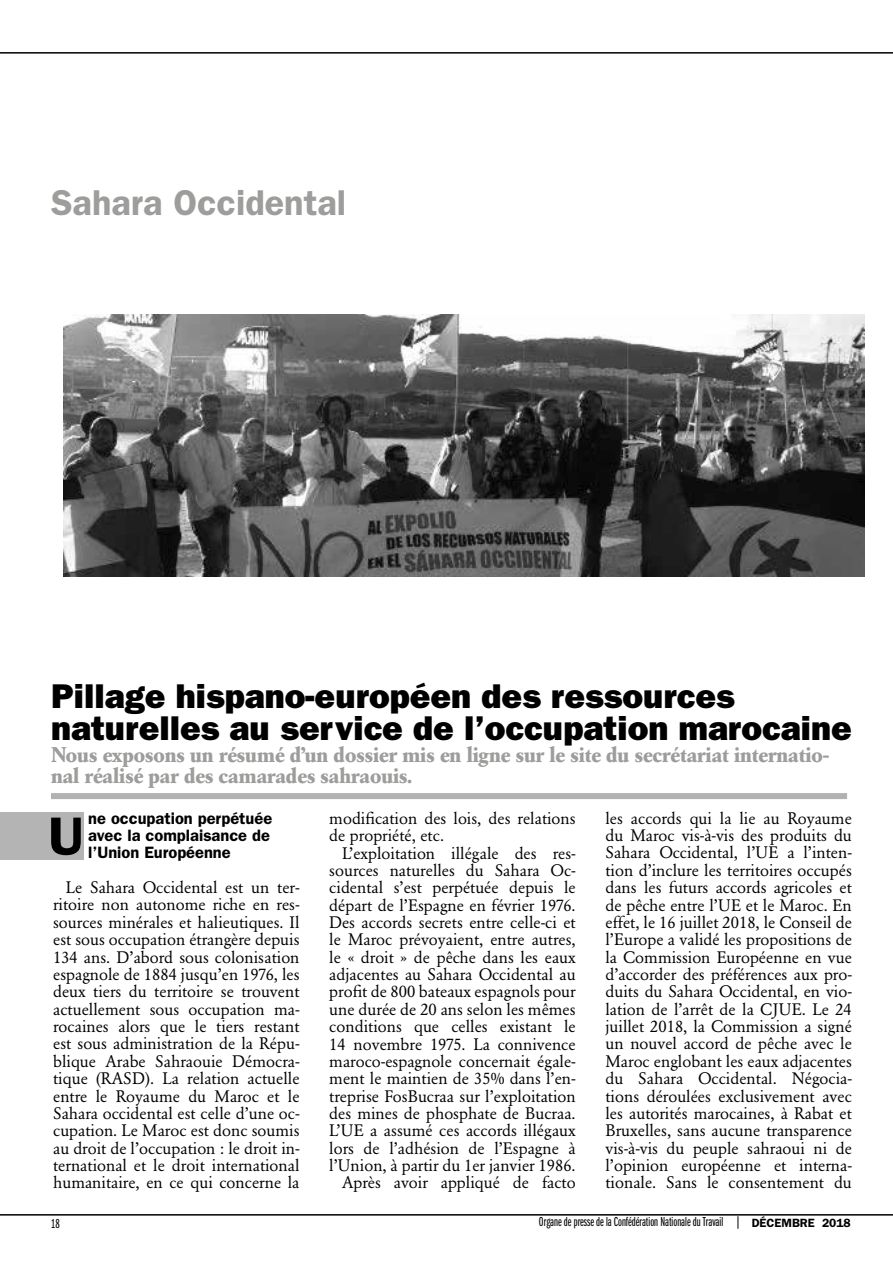
<style>
.page{position:relative;width:893px;height:1263px;background:#fff}
.page>*{position:absolute;margin:0;border:0;box-sizing:border-box;transform-origin:0 0}
.t1{font:600 54px "ITC Franklin Gothic Std";color:#000}
.t2{font:600 36px "ITC Franklin Gothic Std";color:#9d9d9c}
.t3{font:34.5px/31.5px "ITC Franklin Gothic Std Hvy";color:#000}
.t4{font:700 21px/21px "Garamond BE";color:#9d9d9c}
.t5{font:16.5px/17.4px "Garamond BE";color:#000;text-align:justify}
.t6{font:600 16.5px/17.4px "ITC Franklin Gothic Std";color:#000}
.t7{font:13.5px "ITC Franklin Gothic Std Bk X Cp";color:#000}
.t8{font:600 12px "ITC Franklin Gothic Std";color:#000}
</style>
<div class="page">
<hr style="left:0;top:1214px;width:893px;height:1px;background:#000">
<svg style="left:738px;top:1216px;width:1px;height:13px"></svg>
<hr style="left:0;top:52px;width:893px;height:2px;background:#000">
<div style="left:51px;top:793px;width:796px;height:6px;background:#b3b2b2"></div>
<div style="left:0;top:812px;width:84px;height:48px;background:#b5b4b4"></div>
<img style="left:64px;top:315px;width:801px;height:262px">
<h2 class="t2" style="left:51px;top:181px;width:297px">Sahara Occidental</h2>
<h3 class="t3" style="left:51px;top:681px;width:802px">Pillage hispano-européen des ressources naturelles au service de l’occupation marocaine</h3>
<p class="t4" style="left:51px;top:744px;width:780px">Nous exposons un résumé d’un dossier mis en ligne sur le site du secrétariat internatio&shy;nal réalisé par des camarades sahraouis.</p>
<p class="t6" style="left:88px;top:809px;width:186px">ne occupation perpétuée avec la complaisance de l’Union Européenne</p>
<p class="t5" style="left:53px;top:879px;width:248px;text-indent:13px">Le Sahara Occidental est un ter&shy;ritoire non autonome riche en res&shy;sources minérales et halieutiques. Il est sous occupation étrangère depuis 134 ans. D’abord sous colonisation espagnole de 1884 jusqu’en 1976, les deux tiers du territoire se trouvent actuellement sous occupation ma&shy;rocaines alors que le tiers restant est sous administration de la Répu&shy;blique Arabe Sahraouie Démocra&shy;tique (RASD). La relation actuelle entre le Royaume du Maroc et le Sahara occidental est celle d’une oc&shy;cupation. Le Maroc est donc soumis au droit de l’occupation : le droit in&shy;ternational et le droit international humanitaire, en ce qui concerne la</p>
<p class="t5" style="left:605px;top:809px;width:248px">les accords qui la lie au Royaume du Maroc vis-à-vis des produits du Sahara Occidental, l’UE a l’inten&shy;tion d’inclure les territoires occupés dans les futurs accords agricoles et de pêche entre l’UE et le Maroc. En effet, le 16 juillet 2018, le Conseil de l’Europe a validé les propositions de la Commission Européenne en vue d’accorder des préférences aux pro&shy;duits du Sahara Occidental, en vio&shy;lation de l’arrêt de la CJUE. Le 24 juillet 2018, la Commission a signé un nouvel accord de pêche avec le Maroc englobant les eaux adjacentes du Sahara Occidental. Négocia&shy;tions déroulées exclusivement avec les autorités marocaines, à Rabat et Bruxelles, sans aucune transparence vis-à-vis du peuple sahraoui ni de l’opinion européenne et interna&shy;tionale. Sans le consentement du</p>
<p class="t5" style="left:329px;top:809px;width:248px">modification des lois, des relations de propriété, etc.</p>
<p class="t5" style="left:329px;top:844px;width:248px;text-align:right">L’exploitation illégale des res&shy;sources naturelles du Sahara Oc&shy;cidental s’est perpétuée depuis le départ de l’Espagne en février 1976.<br>Des accords secrets entre celle-ci et le Maroc prévoyaient, entre autres, le « droit » de pêche dans les eaux adjacentes au Sahara Occidental au profit de 800 bateaux espagnols pour une durée de 20 ans selon les mêmes conditions que celles existant le 14 novembre 1975. La connivence maroco-espagnole concernait égale&shy;ment le maintien de 35% dans l’en&shy;treprise FosBucraa sur l’exploitation des mines de phosphate de Bucraa.<br>L’UE a assumé ces accords illégaux lors de l’adhésion de l’Espagne à l’Union, à partir du 1er janvier 1986.<br>Après avoir appliqué de facto</p>
<h1 class="t1" style="left:48px;top:804px;width:37px">U</h1>
<p class="t7" style="left:51px;top:1216px;width:10px">18</p>
<p class="t7" style="left:539px;top:1215px;width:186px">Organe de presse de la Confédération Nationale du Travail</p>
<p class="t8" style="left:752px;top:1216px;width:101px">DÉCEMBRE 2018</p>
</div>
